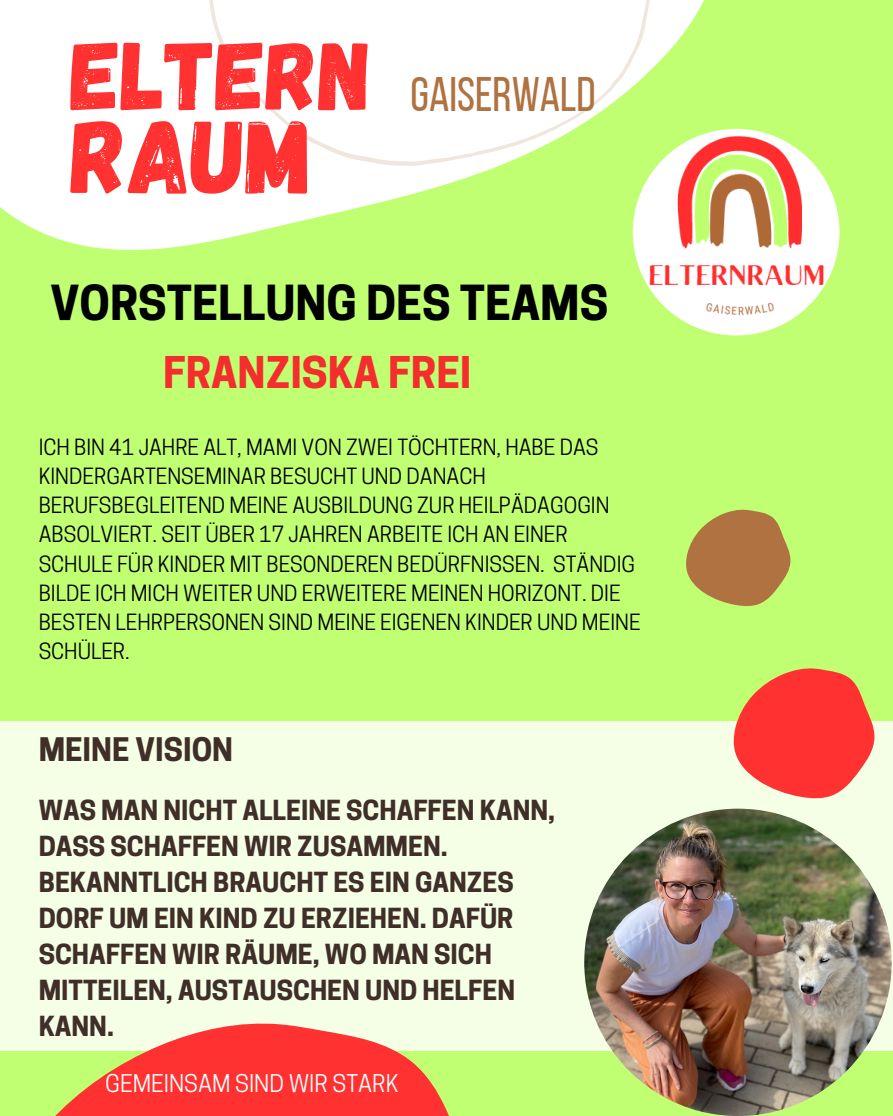
<style>
.page{position:relative;width:893px;height:1116px;background:#c1ff72}
.page>*{position:absolute;margin:0;border:0;box-sizing:border-box;transform-origin:0 0}
.t1{font:104.7px "Gagalin";color:#ff3131}
.t2{font:96.75px "Gagalin";color:#ff3131}
.t3{font:48.38px "Bebas Neue";color:#af7240}
.t4{font:700 45.38px "Cooper Hewitt";color:#000}
.t5{font:700 41.1px "Cooper Hewitt";color:#f42d2d}
.t6{font:700 30.53px "Cooper Hewitt";color:#402e29}
.t7{font:700 26.03px/36px "Cooper Hewitt";color:#402e29}
.t8{font:22.95px "Cooper Hewitt";color:#fff}
.t9{font:21px/29.2px "Cooper Hewitt";color:#000}
</style>
<div class="page">
<svg style="left:0;top:0;width:830px;height:329px"></svg>
<svg style="left:131px;top:0;width:603px;height:271px;fill:#fff"></svg>
<div style="left:0;top:721px;width:893px;height:330px;background:#f4ffe6"></div>
<svg style="left:686px;top:509px;width:104px;height:97px"></svg>
<img style="left:633px;top:129px;width:206px;height:207px;border-radius:50%">
<svg style="left:55px;top:1023px;width:394px;height:93px;fill:#ff3131"></svg>
<img style="left:584px;top:809px;width:307px;height:307px;border-radius:50%">
<svg style="left:733px;top:668px;width:141px;height:131px"></svg>
<p class="t2" style="left:71px;top:13px;width:302px">ELTERN</p>
<p class="t1" style="left:71px;top:88px;width:242px">RAUM</p>
<h4 class="t3" style="left:410px;top:75px;width:187px">GAISERWALD</h4>
<h2 class="t4" style="left:50px;top:286px;width:559px">VORSTELLUNG DES TEAMS</h2>
<p class="t5" style="left:163px;top:357px;width:310px">FRANZISKA FREI</p>
<p class="t9" style="left:39px;top:435px;width:603px">ICH BIN 41 JAHRE ALT, MAMI VON ZWEI TÖCHTERN, HABE DAS KINDERGARTENSEMINAR BESUCHT UND DANACH BERUFSBEGLEITEND MEINE AUSBILDUNG ZUR HEILPÄDAGOGIN ABSOLVIERT. SEIT ÜBER 17 JAHREN ARBEITE ICH AN EINER SCHULE FÜR KINDER MIT BESONDEREN BEDÜRFNISSEN. STÄNDIG BILDE ICH MICH WEITER UND ERWEITERE MEINEN HORIZONT. DIE BESTEN LEHRPERSONEN SIND MEINE EIGENEN KINDER UND MEINE SCHÜLER.</p>
<h1 class="t6" style="left:39px;top:738px;width:196px">MEINE VISION</h1>
<h5 class="t7" style="left:39px;top:795px;width:518px">WAS MAN NICHT ALLEINE SCHAFFEN KANN,<br>DASS SCHAFFEN WIR ZUSAMMEN.<br>BEKANNTLICH BRAUCHT ES EIN GANZES<br>DORF UM EIN KIND ZU ERZIEHEN. DAFÜR<br>SCHAFFEN WIR RÄUME, WO MAN SICH<br>MITTEILEN, AUSTAUSCHEN UND HELFEN<br>KANN.</h5>
<h3 class="t8" style="left:105px;top:1075px;width:295px">GEMEINSAM SIND WIR STARK</h3>
</div>
